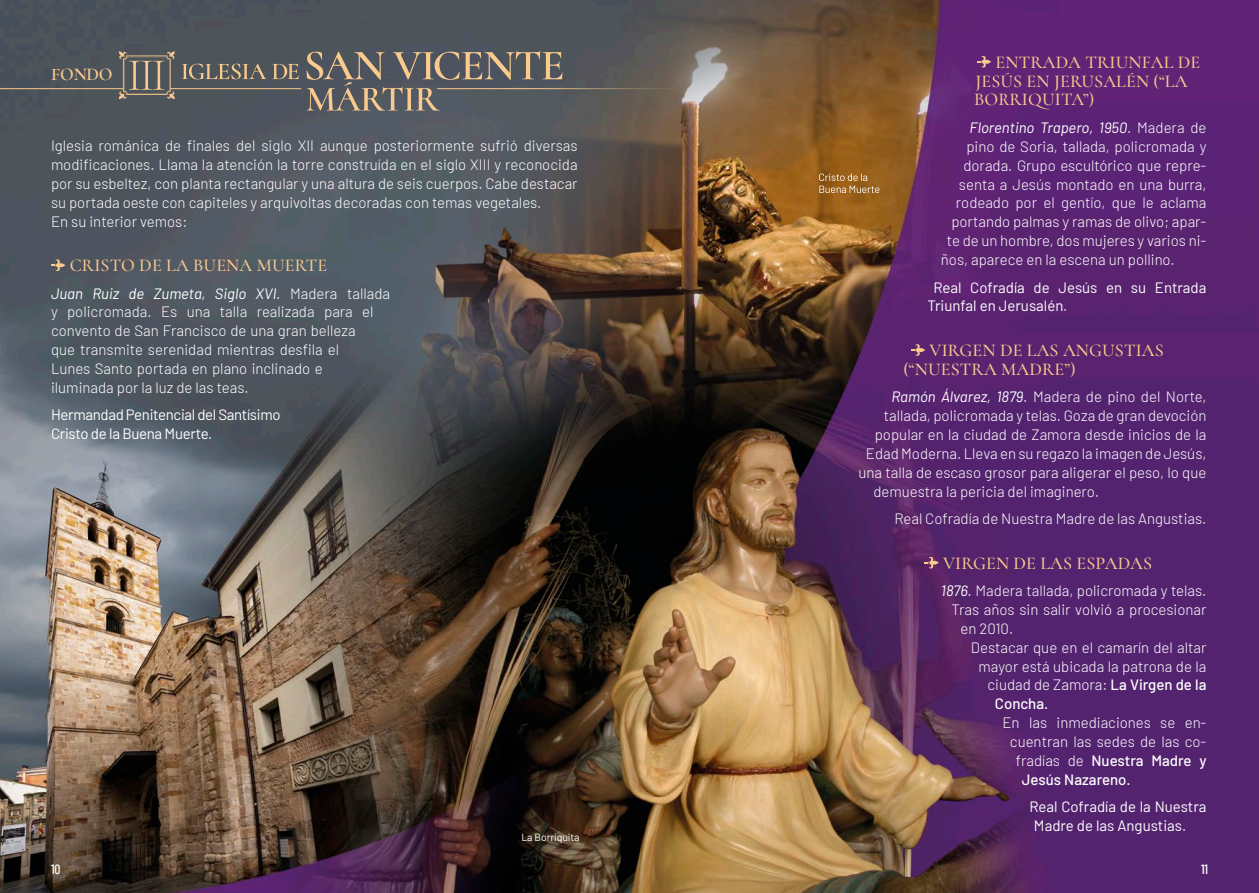
<style>
.page{position:relative;width:1259px;height:893px;background:#fff}
.page>*{position:absolute;margin:0;border:0;box-sizing:border-box;transform-origin:0 0}
.t1{font:500 18px/18.9px "Cormorant";letter-spacing:.01em;color:#fbca8d}
.t2{font:600 18px "Cormorant";letter-spacing:-.015em;color:#fbca8d}
.t3{font:300 15px/18.9px "Barlow";color:#fff}
.t4{font:15px/18.9px "Barlow";color:#fff}
.t5{font:15px/18.9px "Barlow";letter-spacing:-.02em;color:#fff}
.t6{font:500 15px "Barlow";color:#fff}
.t7{font:italic 15px "Barlow";color:#fff}
.t8{font:500 13.5px "Barlow Condensed";color:#fff}
.t9{font:10.5px "Barlow";letter-spacing:-.01em;color:#fff}
.s1{font-weight:400;font-style:italic}
.s2{font-weight:300;font-style:normal}
.s3{font-weight:500}
.s4{font-weight:300}
</style>
<div class="page">
<img style="left:0;top:0;width:1259px;height:893px">
<svg style="left:977px;top:55px;width:14px;height:13px"></svg>
<svg style="left:911px;top:343px;width:14px;height:14px"></svg>
<svg style="left:924px;top:556px;width:14px;height:13px"></svg>
<svg style="left:51px;top:259px;width:14px;height:13px"></svg>
<hr style="left:170px;top:88px;width:131px;height:1px;background:#fbca8d">
<hr style="left:0;top:88px;width:123px;height:1px;background:#fbca8d">
<hr style="left:437px;top:88px;width:251px;height:1px;background:#fbca8d">
<svg style="left:182px;top:64px;width:117px;height:15px;background:#7b7367"></svg>
<svg style="left:307px;top:51px;width:255px;height:60px;background:#6e6b67"></svg>
<svg style="left:118px;top:51px;width:57px;height:49px;background:#706b64"></svg>
<svg style="left:819px;top:173px;width:60px;height:20px"></svg>
<p class="t2" style="left:51px;top:63px;width:63px">FONDO</p>
<p class="t3" style="left:51px;top:135px;width:528px">Iglesia románica de finales del siglo XII aunque posteriormente sufrió diversas modificaciones. Llama la atención la torre construída en el siglo XIII y reconocida por su esbeltez, con planta rectangular y una altura de seis cuerpos. Cabe destacar su portada oeste con capiteles y arquivoltas decoradas con temas vegetales.<br>En su interior vemos:</p>
<p class="t1" style="left:70px;top:256px;width:259px">CRISTO DE LA BUENA MUERTE</p>
<p class="t3" style="left:51px;top:283px;width:341px"><span class="s1">Juan Ruiz de Zumeta, Siglo XVI.</span> Madera tallada y policromada. Es una talla realizada para el convento de San Francisco de una gran belleza<br>que transmite serenidad mientras desfila el<br>Lunes Santo portada en plano inclinado e<br>iluminada por la luz de las teas.</p>
<p class="t5" style="left:51px;top:404px;width:231px">Hermandad Penitencial del Santísimo<br>Cristo de la Buena Muerte.</p>
<p class="t9" style="left:521px;top:829px;width:60px">La Borriquita</p>
<p class="t1" style="left:974px;top:52px;width:228px;text-indent:22px">ENTRADA TRIUNFAL DE<br>JESÚS EN JERUSALÉN (“LA<br>BORRIQUITA”)</p>
<p class="t7" style="left:969px;top:117px;width:238px">Florentino Trapero, 1950. <span class="s2">Madera de</span></p>
<p class="t3" style="left:966px;top:136px;width:241px">pino de Soria, tallada, policromada y</p>
<p class="t3" style="left:963px;top:155px;width:244px">dorada. Grupo escultórico que repre-</p>
<p class="t3" style="left:959px;top:174px;width:249px">senta a Jesús montado en una burra,</p>
<p class="t3" style="left:956px;top:192px;width:252px">rodeado por el gentío, que le aclama</p>
<p class="t3" style="left:951px;top:211px;width:256px">portando palmas y ramas de olivo; apar-</p>
<p class="t3" style="left:947px;top:230px;width:261px">te de un hombre, dos mujeres y varios ni-</p>
<p class="t3" style="left:941px;top:249px;width:235px">ños, aparece en la escena un pollino.</p>
<p class="t4" style="left:927px;top:277px;width:281px;text-indent:6px">Real Cofradía de Jesús en su Entrada<br>Triunfal en Jerusalén.</p>
<p class="t1" style="left:903px;top:341px;width:262px;text-indent:26px">VIRGEN DE LAS ANGUSTIAS (“NUESTRA MADRE”)</p>
<p class="t3" style="left:891px;top:386px;width:316px"><span class="s1">Ramón Álvarez, 1879.</span> Madera de pino del Norte,</p>
<p class="t3" style="left:884px;top:405px;width:324px">tallada, policromada y telas. Goza de gran devoción</p>
<p class="t3" style="left:875px;top:424px;width:333px">popular en la ciudad de Zamora desde inicios de la</p>
<p class="t3" style="left:866px;top:443px;width:342px">Edad Moderna. Lleva en su regazo la imagen de Jesús,</p>
<p class="t3" style="left:858px;top:462px;width:349px">una talla de escaso grosor para aligerar el peso, lo que</p>
<p class="t3" style="left:873px;top:481px;width:227px">demuestra la pericia del imaginero.</p>
<p class="t3" style="left:894px;top:508px;width:314px">Real Cofradía de Nuestra Madre de las Angustias.</p>
<p class="t1" style="left:943px;top:553px;width:210px">VIRGEN DE LAS ESPADAS</p>
<p class="t3" style="left:941px;top:580px;width:267px"><span class="s1">1876.</span> Madera tallada, policromada y telas.</p>
<p class="t3" style="left:951px;top:599px;width:257px">Tras años sin salir volvió a procesionar</p>
<p class="t3" style="left:960px;top:618px;width:54px">en 2010.</p>
<p class="t3" style="left:971px;top:637px;width:237px">Destacar que en el camarín del altar</p>
<p class="t3" style="left:978px;top:656px;width:229px">mayor está ubicada la patrona de la</p>
<p class="t3" style="left:987px;top:674px;width:220px">ciudad de Zamora: <span class="s3">La Virgen de la</span></p>
<p class="t6" style="left:995px;top:693px;width:55px">Concha.</p>
<p class="t3" style="left:1002px;top:712px;width:205px">En las inmediaciones se en-</p>
<p class="t3" style="left:1010px;top:731px;width:198px">cuentran las sedes de las co-</p>
<p class="t6" style="left:1016px;top:750px;width:192px"><span class="s4">fradías de</span> Nuestra Madre y</p>
<p class="t6" style="left:1022px;top:769px;width:110px">Jesús Nazareno.</p>
<p class="t4" style="left:1034px;top:796px;width:174px;text-indent:-4px">Real Cofradía de la Nuestra<br>Madre de las Angustias.</p>
<p class="t8" style="left:51px;top:860px;width:11px">10</p>
<p class="t8" style="left:1201px;top:860px;width:8px">11</p>
</div>
